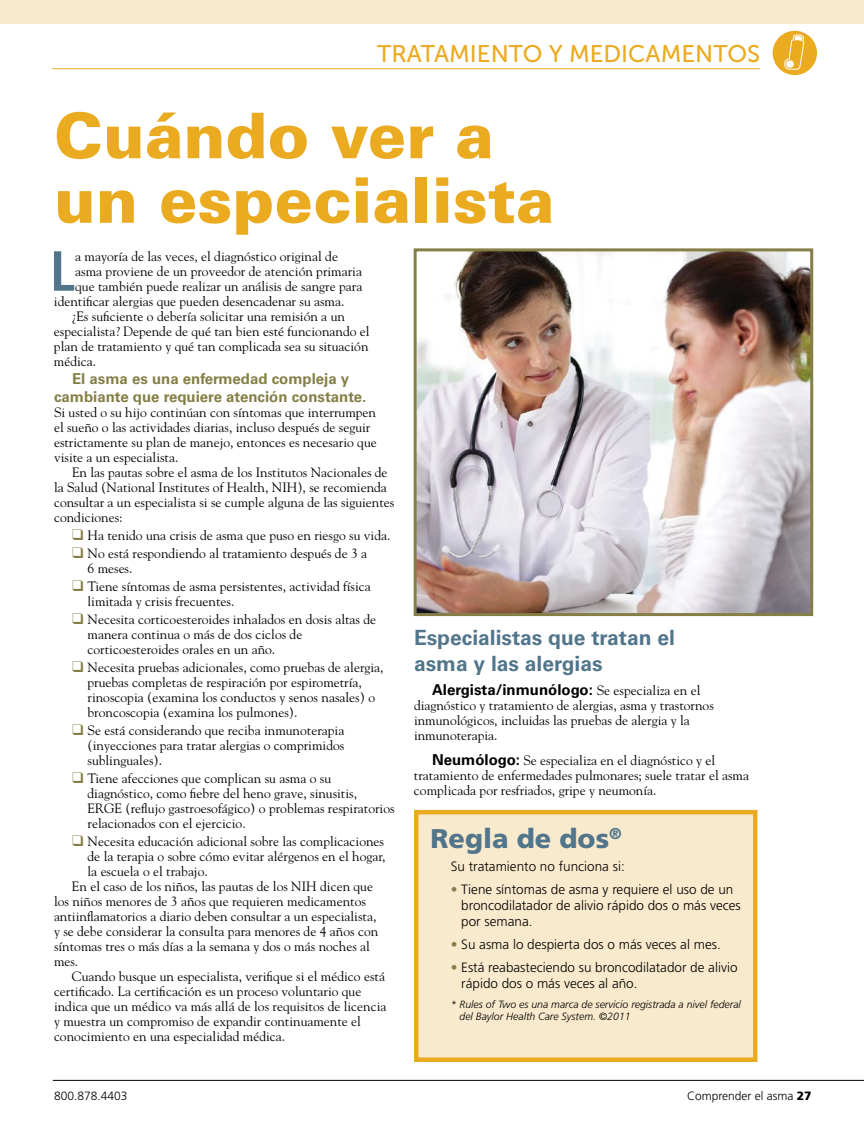
<style>
.page{position:relative;width:864px;height:1134px;background:#fff}
.page>*{position:absolute;margin:0;border:0;box-sizing:border-box;transform-origin:0 0}
.t1{font:900 63px/64.5px "Univers";color:#ebab21}
.t2{font:700 condensed 56.55px "Frutiger";color:#51758b}
.t3{font:900 27px "Frutiger";color:#51758b}
.t4{font:24px "Museo Sans 500";color:#ebab21}
.t5{font:700 21px/25.2px "Univers";color:#51758b}
.t6{font:700 15px/18px "Univers";color:#857f47;text-align:center}
.t7{font:700 15px "Univers";color:#000}
.t8{font:13.5px/15px "Goudy";color:#000}
.t9{font:300 13.5px/16.2px "Frutiger";color:#000}
.t10{font:300 12px "Frutiger";color:#000}
.t11{font:italic 300 10.5px/12.6px "Frutiger";color:#000}
.s1{color:#857f47}
.s2{font-family:"Goudy";font-weight:400;font-size:13.5px}
.s3{font-family:"Univers";font-weight:700;font-size:15px}
.s4{font-weight:900}
</style>
<div class="page">
<div style="left:0;top:0;width:864px;height:24px;background:#faeacd"></div>
<hr style="left:53px;top:1080px;width:811px;height:1px;background:#000">
<hr style="left:52px;top:68px;width:708px;height:1px;background:#ebab21">
<div style="left:773px;top:31px;width:44px;height:44px;background:#ebab21;border-radius:50%"></div>
<svg style="left:784px;top:34px;width:20px;height:36px"></svg>
<img style="left:418px;top:252px;width:391px;height:360px">
<div style="left:414px;top:248px;width:399px;height:368px;border:3px solid #857f47"></div>
<div style="left:416px;top:812px;width:339px;height:248px;background:#faeacd"></div>
<div style="left:414px;top:810px;width:344px;height:252px;border:4px solid #ebab21"></div>
<h3 class="t4" style="left:377px;top:40px;width:384px">TRATAMIENTO Y MEDICAMENTOS</h3>
<h1 class="t1" style="left:54px;top:103px;width:502px">Cuándo ver a un especialista</h1>
<h2 class="t2" style="left:50px;top:238px;width:27px">L</h2>
<p class="t8" style="left:75px;top:248px;width:264px">a mayoría de las veces, el diagnóstico original de</p>
<p class="t8" style="left:75px;top:263px;width:288px">asma proviene de un proveedor de atención primaria</p>
<p class="t8" style="left:75px;top:278px;width:289px">que también puede realizar un análisis de sangre para</p>
<p class="t8" style="left:54px;top:293px;width:292px">identificar alergias que pueden desencadenar su asma.</p>
<p class="t8" style="left:72px;top:308px;width:274px">¿Es suficiente o debería solicitar una remisión a un</p>
<p class="t8" style="left:54px;top:323px;width:317px">especialista? Depende de qué tan bien esté funcionando el</p>
<p class="t8" style="left:54px;top:338px;width:316px">plan de tratamiento y qué tan complicada sea su situación</p>
<p class="t8" style="left:54px;top:353px;width:44px">médica.</p>
<p class="t6" style="left:54px;top:370px;width:314px">El asma es una enfermedad compleja y cambiante que requiere atención constante.</p>
<p class="t8" style="left:54px;top:404px;width:324px">Si usted o su hijo continúan con síntomas que interrumpen el sueño o las actividades diarias, incluso después de seguir estrictamente su plan de manejo, entonces es necesario que visite a un especialista.</p>
<p class="t8" style="left:54px;top:464px;width:342px;text-indent:18px">En las pautas sobre el asma de los Institutos Nacionales de la Salud (National Institutes of Health, NIH), se recomienda consultar a un especialista si se cumple alguna de las siguientes condiciones:</p>
<p class="t8" style="left:72px;top:527px;width:320px"><span class="s1">❑</span> Ha tenido una crisis de asma que puso en riesgo su vida.</p>
<p class="t8" style="left:88px;top:545px;width:281px;text-indent:-16px"><span class="s1">❑</span> No está respondiendo al tratamiento después de 3 a<br>6 meses.</p>
<p class="t8" style="left:88px;top:578px;width:285px;text-indent:-16px"><span class="s1">❑</span> Tiene síntomas de asma persistentes, actividad física limitada y crisis frecuentes.</p>
<p class="t8" style="left:88px;top:611px;width:290px;text-indent:-16px"><span class="s1">❑</span> Necesita corticoesteroides inhalados en dosis altas de manera continua o más de dos ciclos de corticoesteroides orales en un año.</p>
<p class="t8" style="left:88px;top:659px;width:298px;text-indent:-16px"><span class="s1">❑</span> Necesita pruebas adicionales, como pruebas de alergia, pruebas completas de respiración por espirometría, rinoscopia (examina los conductos y senos nasales) o broncoscopia (examina los pulmones).</p>
<p class="t8" style="left:88px;top:722px;width:258px;text-align:justify;text-indent:-16px"><span class="s1">❑</span> Se está considerando que reciba inmunoterapia (inyecciones para tratar alergias o comprimidos sublinguales).</p>
<p class="t8" style="left:88px;top:770px;width:309px;text-indent:-16px"><span class="s1">❑</span> Tiene afecciones que complican su asma o su diagnóstico, como fiebre del heno grave, sinusitis, ERGE (reflujo gastroesofágico) o problemas respiratorios relacionados con el ejercicio.</p>
<p class="t8" style="left:72px;top:833px;width:314px"><span class="s1">❑</span> Necesita educación adicional sobre las complicaciones</p>
<p class="t8" style="left:88px;top:848px;width:300px">de la terapia o sobre cómo evitar alérgenos en el hogar,</p>
<p class="t8" style="left:88px;top:863px;width:122px">la escuela o el trabajo.</p>
<p class="t8" style="left:72px;top:878px;width:303px">En el caso de los niños, las pautas de los NIH dicen que</p>
<p class="t8" style="left:54px;top:893px;width:313px">los niños menores de 3 años que requieren medicamentos</p>
<p class="t8" style="left:54px;top:908px;width:324px">antiinflamatorios a diario deben consultar a un especialista,</p>
<p class="t8" style="left:54px;top:923px;width:326px">y se debe considerar la consulta para menores de 4 años con</p>
<p class="t8" style="left:54px;top:938px;width:318px">síntomas tres o más días a la semana y dos o más noches al</p>
<p class="t8" style="left:54px;top:953px;width:26px">mes.</p>
<p class="t8" style="left:72px;top:968px;width:315px">Cuando busque un especialista, verifique si el médico está</p>
<p class="t8" style="left:54px;top:983px;width:309px">certificado. La certificación es un proceso voluntario que</p>
<p class="t8" style="left:54px;top:998px;width:334px">indica que un médico va más allá de los requisitos de licencia</p>
<p class="t8" style="left:54px;top:1013px;width:309px">y muestra un compromiso de expandir continuamente el</p>
<p class="t8" style="left:54px;top:1028px;width:233px">conocimiento en una especialidad médica.</p>
<h3 class="t5" style="left:414px;top:625px;width:263px">Especialistas que tratan el asma y las alergias</h3>
<p class="t7" style="left:432px;top:681px;width:270px">Alergista/inmunólogo: <span class="s2">Se especializa en el</span></p>
<p class="t8" style="left:414px;top:698px;width:301px">diagnóstico y tratamiento de alergias, asma y trastornos inmunológicos, incluidas las pruebas de alergia y la inmunoterapia.</p>
<p class="t8" style="left:414px;top:752px;width:337px;text-indent:18px"><span class="s3">Neumólogo:</span> Se especializa en el diagnóstico y el tratamiento de enfermedades pulmonares; suele tratar el asma complicada por resfriados, gripe y neumonía.</p>
<h3 class="t3" style="left:430px;top:822px;width:193px">Regla de dos<sup>®</sup></h3>
<p class="t9" style="left:451px;top:858px;width:176px">Su tratamiento no funciona si:</p>
<p class="t9" style="left:461px;top:881px;width:281px;text-indent:-11px"><span class="s1">•</span> Tiene síntomas de asma y requiere el uso de un broncodilatador de alivio rápido dos o más veces por semana.</p>
<p class="t9" style="left:451px;top:937px;width:272px"><span class="s1">•</span> Su asma lo despierta dos o más veces al mes.</p>
<p class="t9" style="left:461px;top:959px;width:278px;text-indent:-11px"><span class="s1">•</span> Está reabasteciendo su broncodilatador de alivio rápido dos o más veces al año.</p>
<p class="t11" style="left:460px;top:998px;width:283px;text-indent:-9px">* Rules of Two es una marca de servicio registrada a nivel federal del Baylor Health Care System. ©2011</p>
<p class="t10" style="left:54px;top:1089px;width:75px">800.878.4403</p>
<p class="t10" style="left:687px;top:1089px;width:126px">Comprender el asma <span class="s4">27</span></p>
</div>
